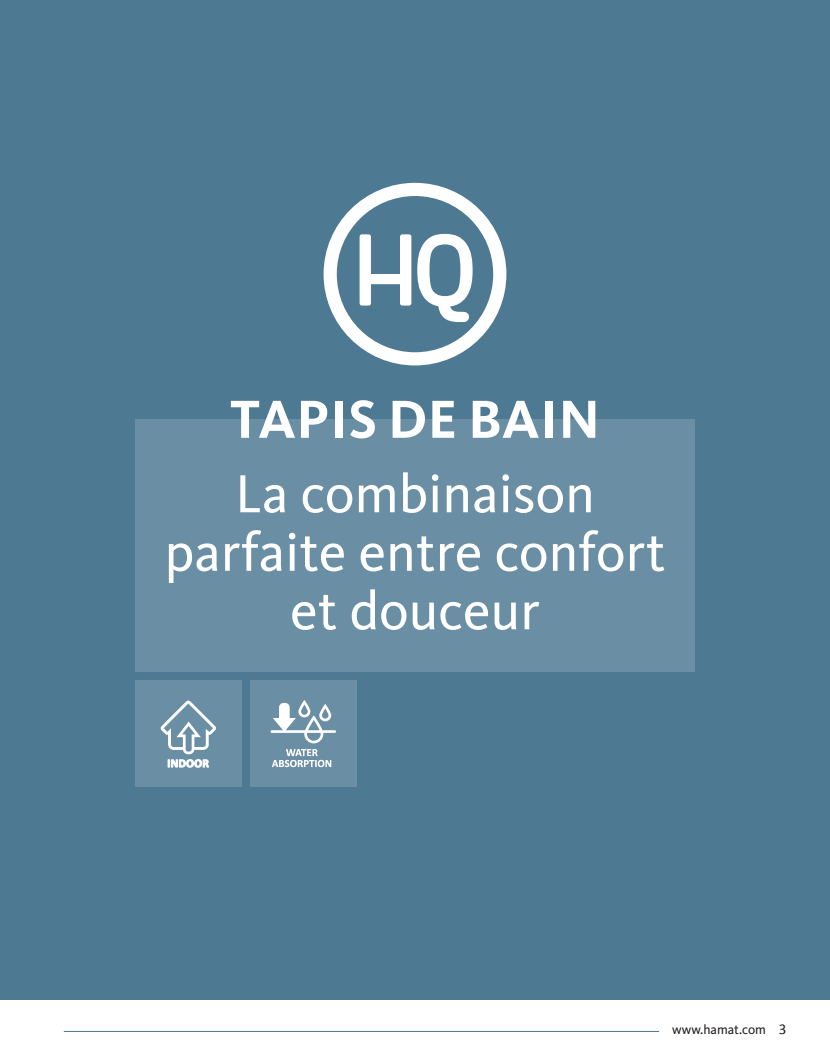
<style>
.page{position:relative;width:830px;height:1063px;background:#fff}
.page>*{position:absolute;margin:0;border:0;box-sizing:border-box;transform-origin:0 0}
.t1{font:55.5px/58.5px "Kievit OT";color:#fff;text-align:center}
.t2{font:700 55.5px "Kievit OT";letter-spacing:.01em;color:#fff}
.t3{font:13.5px "Kievit OT";color:#231f20}
.s1{font-family:"Calibri";font-size:15px}
</style>
<div class="page">
<hr style="left:64px;top:1031px;width:594px;height:1px;background:#4d7a92">
<div style="left:0;top:0;width:829px;height:1000px;background:#4d7a92"></div>
<div style="left:135px;top:419px;width:559px;height:253px;background:#6a8ea3"></div>
<svg style="left:323px;top:183px;width:183px;height:182px"></svg>
<div style="left:135px;top:681px;width:106px;height:106px;background:#6a8ea3"></div>
<div style="left:250px;top:681px;width:106px;height:106px;background:#6a8ea3"></div>
<svg style="left:272px;top:749px;width:59px;height:18px"></svg>
<svg style="left:270px;top:700px;width:66px;height:43px"></svg>
<svg style="left:161px;top:700px;width:55px;height:67px"></svg>
<p class="t2" style="left:230px;top:387px;width:371px">TAPIS DE BAIN</p>
<p class="t1" style="left:164px;top:465px;width:502px">La combinaison parfaite entre confort et douceur</p>
<p class="t3" style="left:671px;top:1022px;width:116px">www.hamat.com <span class="s1">3</span></p>
</div>
